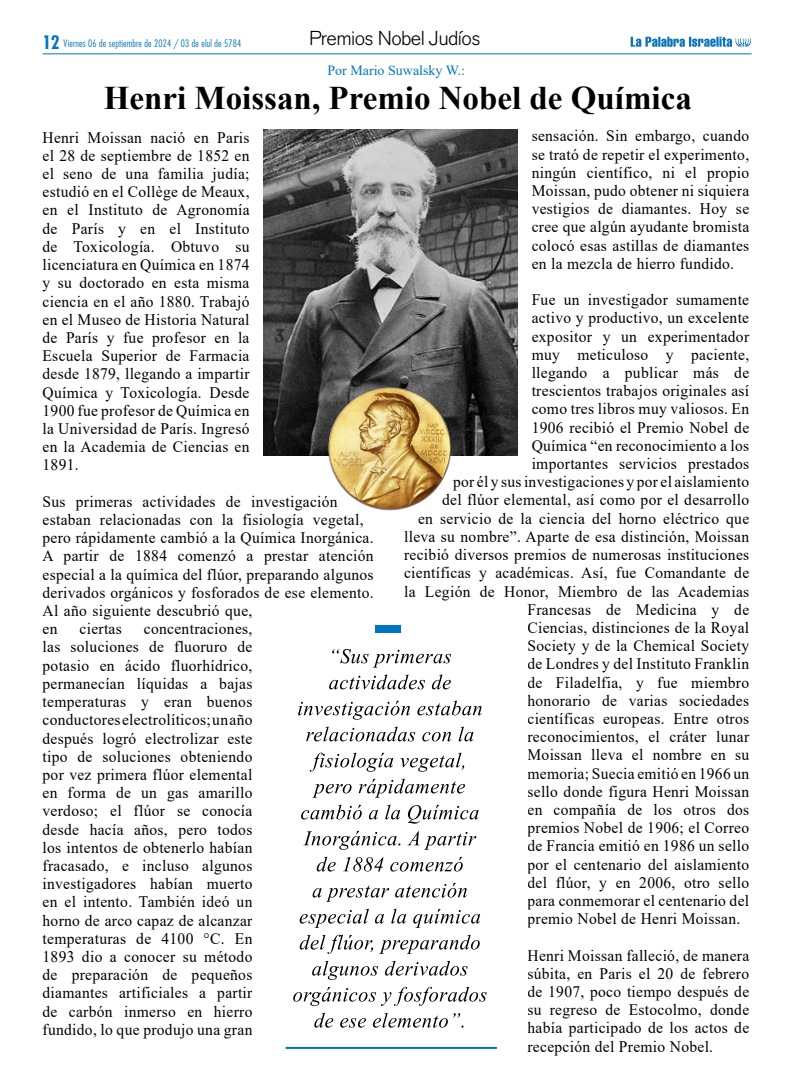
<style>
.page{position:relative;width:794px;height:1078px;background:#fff}
.page>*{position:absolute;margin:0;border:0;box-sizing:border-box;transform-origin:0 0}
.t1{font:700 33px "Times New Roman";color:#000}
.t2{font:300 20px "Akzidenz Grotesk BQ";letter-spacing:-.03em;color:#000}
.t3{font:16px/18.2px "Times New Roman";letter-spacing:.02em;color:#000;text-align:justify}
.t4{font:14px "Times New Roman";color:#0075bf}
.t5{font:300 condensed 10px "Futura Std";letter-spacing:.02em;color:#0075bf}
.s1{font-weight:700;font-size:18px}
</style>
<div class="page">
<img style="left:264px;top:130px;width:253px;height:325px">
<img style="left:323px;top:383px;width:132px;height:128px">
<svg style="left:314px;top:1012px;width:149px;height:15px"></svg>
<svg style="left:293px;top:986px;width:194px;height:19px"></svg>
<svg style="left:312px;top:960px;width:155px;height:19px"></svg>
<svg style="left:300px;top:934px;width:180px;height:19px"></svg>
<svg style="left:300px;top:908px;width:180px;height:19px"></svg>
<svg style="left:312px;top:882px;width:155px;height:19px"></svg>
<svg style="left:317px;top:856px;width:146px;height:15px"></svg>
<svg style="left:303px;top:830px;width:173px;height:19px"></svg>
<svg style="left:301px;top:804px;width:178px;height:19px"></svg>
<svg style="left:313px;top:778px;width:152px;height:19px"></svg>
<svg style="left:310px;top:752px;width:154px;height:19px"></svg>
<svg style="left:306px;top:726px;width:167px;height:15px"></svg>
<svg style="left:298px;top:700px;width:184px;height:19px"></svg>
<svg style="left:329px;top:674px;width:122px;height:15px"></svg>
<svg style="left:332px;top:648px;width:119px;height:19px"></svg>
<hr style="left:43px;top:53px;width:708px;height:1px;background:#0075bf">
<svg style="left:630px;top:37px;width:121px;height:10px"></svg>
<hr style="left:285px;top:1046px;width:212px;height:2px;background:#0075bf">
<div style="left:376px;top:625px;width:25px;height:7px;background:#0075bf"></div>
<p class="t5" style="left:43px;top:38px;width:200px"><span class="s1">12</span> Viernes 06 de septiembre de 2024 / 03 de elul de 5784</p>
<p class="t2" style="left:309px;top:27px;width:173px">Premios Nobel Judíos</p>
<p class="t4" style="left:327px;top:60px;width:139px">Por Mario Suwalsky W.:</p>
<h1 class="t1" style="left:104px;top:75px;width:589px">Henri Moissan, Premio Nobel de Química</h1>
<p class="t3" style="left:43px;top:128px;width:208px">Henri Moissan nació en Paris el 28 de septiembre de 1852 en el seno de una familia judía; estudió en el Collège de Meaux, en el Instituto de Agronomía de París y en el Instituto de Toxicología. Obtuvo su licenciatura en Química en 1874 y su doctorado en esta misma ciencia en el año 1880. Trabajó en el Museo de Historia Natural de París y fue profesor en la Escuela Superior de Farmacia desde 1879, llegando a impartir Química y Toxicología. Desde 1900 fue profesor de Química en la Universidad de París. Ingresó en la Academia de Ciencias en 1891.</p>
<p class="t3" style="left:43px;top:491px;width:333px;text-align:left">Sus primeras actividades de investigación estaban relacionadas con la fisiología vegetal, pero rápidamente cambió a la Química Inorgánica.<br>A partir de 1884 comenzó a prestar atención especial a la química del flúor, preparando algunos derivados orgánicos y fosforados de ese elemento.<br>Al año siguiente descubrió que,<br>en</p>
<p class="t3" style="left:43px;top:619px;width:211px;text-indent:101px">concentraciones, las soluciones de fluoruro de potasio en ácido fluorhídrico, permanecían líquidas a bajas temperaturas y eran buenos conductores electrolíticos; un año después logró electrolizar este tipo de soluciones obteniendo por vez primera flúor elemental en forma de un gas amarillo verdoso; el flúor se conocía desde hacía años, pero todos los intentos de obtenerlo habían fracasado, e incluso algunos investigadores habían muerto en el intento. También ideó un horno de arco capaz de alcanzar temperaturas de 4100 °C. En 1893 dio a conocer su método de preparación de pequeños diamantes artificiales a partir de carbón inmerso en hierro fundido, lo que produjo una gran</p>
<p class="t3" style="left:79px;top:619px;width:44px">ciertas</p>
<p class="t3" style="left:531px;top:126px;width:219px">sensación. Sin embargo, cuando se trató de repetir el experimento, ningún científico, ni el propio Moissan, pudo obtener ni siquiera vestigios de diamantes. Hoy se cree que algún ayudante bromista colocó esas astillas de diamantes en la mezcla de hierro fundido.</p>
<p class="t3" style="left:531px;top:290px;width:219px">Fue un investigador sumamente</p>
<p class="t3" style="left:531px;top:308px;width:219px">activo y productivo, un excelente</p>
<p class="t3" style="left:531px;top:326px;width:219px">expositor y un experimentador</p>
<p class="t3" style="left:531px;top:345px;width:219px">muy meticuloso y paciente,</p>
<p class="t3" style="left:531px;top:363px;width:219px">llegando a publicar más de</p>
<p class="t3" style="left:531px;top:381px;width:219px">trescientos trabajos originales así</p>
<p class="t3" style="left:531px;top:399px;width:219px">como tres libros muy valiosos. En</p>
<p class="t3" style="left:531px;top:417px;width:219px">1906 recibió el Premio Nobel de</p>
<p class="t3" style="left:531px;top:436px;width:219px">Química “en reconocimiento a los</p>
<p class="t3" style="left:531px;top:454px;width:219px">importantes servicios prestados</p>
<p class="t3" style="left:453px;top:472px;width:298px">por él y sus investigaciones y por el aislamiento</p>
<p class="t3" style="left:442px;top:490px;width:309px">del flúor elemental, así como por el desarrollo</p>
<p class="t3" style="left:418px;top:508px;width:333px">en servicio de la ciencia del horno eléctrico que</p>
<p class="t3" style="left:404px;top:527px;width:347px">lleva su nombre”. Aparte de esa distinción, Moissan</p>
<p class="t3" style="left:404px;top:545px;width:347px">recibió diversos premios de numerosas instituciones</p>
<p class="t3" style="left:404px;top:563px;width:347px">científicas y académicas. Así, fue Comandante de</p>
<p class="t3" style="left:404px;top:581px;width:347px">la Legión de Honor, Miembro de las Academias</p>
<p class="t3" style="left:527px;top:599px;width:223px">Francesas de Medicina y de</p>
<p class="t3" style="left:527px;top:617px;width:223px">Ciencias, distinciones de la Royal</p>
<p class="t3" style="left:527px;top:636px;width:223px">Society y de la Chemical Society</p>
<p class="t3" style="left:527px;top:654px;width:223px">de Londres y del Instituto Franklin</p>
<p class="t3" style="left:527px;top:672px;width:223px">de Filadelfia, y fue miembro</p>
<p class="t3" style="left:527px;top:690px;width:223px">honorario de varias sociedades</p>
<p class="t3" style="left:527px;top:708px;width:223px">científicas europeas. Entre otros</p>
<p class="t3" style="left:527px;top:727px;width:223px">reconocimientos, el cráter lunar</p>
<p class="t3" style="left:527px;top:745px;width:223px">Moissan lleva el nombre en su</p>
<p class="t3" style="left:527px;top:763px;width:223px">memoria; Suecia emitió en 1966 un</p>
<p class="t3" style="left:527px;top:781px;width:223px">sello donde figura Henri Moissan</p>
<p class="t3" style="left:527px;top:799px;width:223px">en compañía de los otros dos</p>
<p class="t3" style="left:527px;top:818px;width:223px">premios Nobel de 1906; el Correo</p>
<p class="t3" style="left:527px;top:836px;width:223px">de Francia emitió en 1986 un sello</p>
<p class="t3" style="left:527px;top:854px;width:223px">por el centenario del aislamiento</p>
<p class="t3" style="left:527px;top:872px;width:223px">del flúor, y en 2006, otro sello</p>
<p class="t3" style="left:527px;top:890px;width:223px">para conmemorar el centenario del</p>
<p class="t3" style="left:527px;top:909px;width:214px">premio Nobel de Henri Moissan.</p>
<p class="t3" style="left:527px;top:945px;width:223px">Henri Moissan falleció, de manera súbita, en Paris el 20 de febrero de 1907, poco tiempo después de su regreso de Estocolmo, donde había participado de los actos de recepción del Premio Nobel.</p>
</div>
